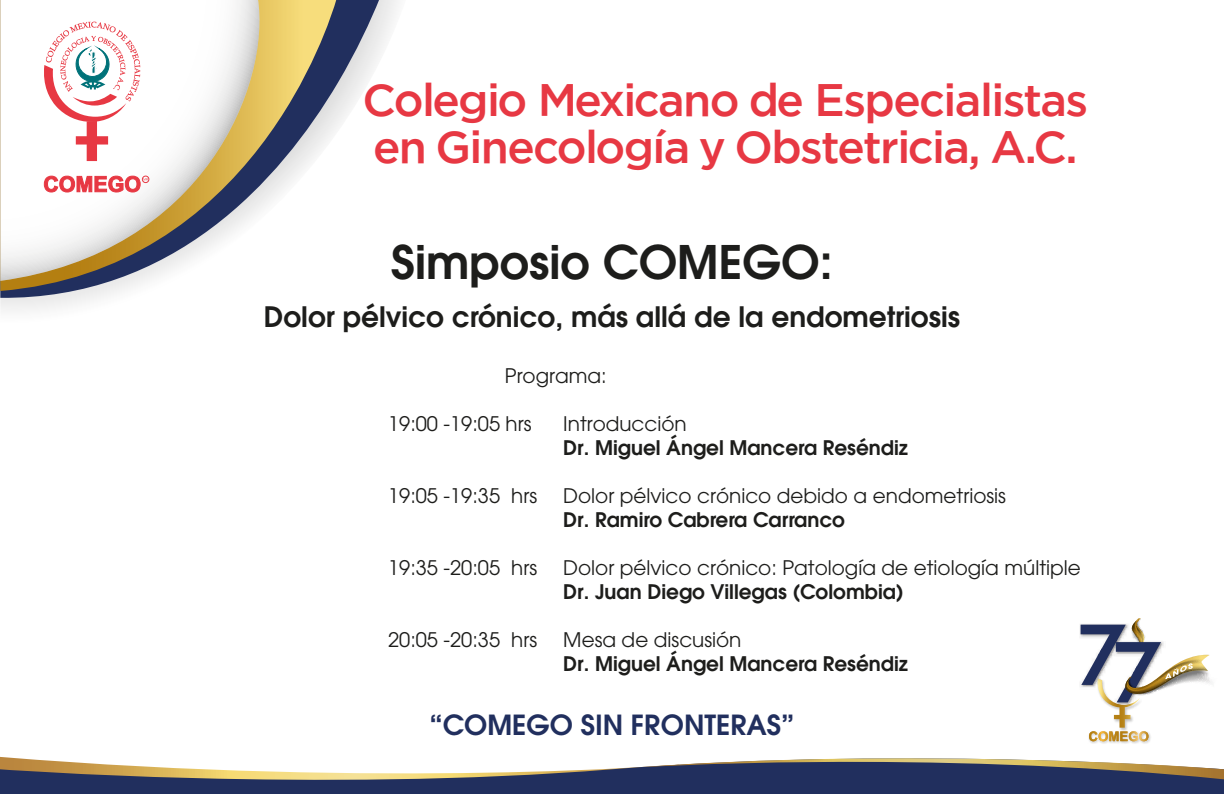
<style>
.page{position:relative;width:1224px;height:794px;background:#fff}
.page>*{position:absolute;margin:0;border:0;box-sizing:border-box;transform-origin:0 0}
.t1{font:600 46px "ITC Avant Garde Pro";color:#1d1d1b}
.t2{font:500 45.4px/46.8px "i Ciel Gotham";letter-spacing:-.035em;color:#e73843}
.t3{font:600 28px "ITC Avant Garde Pro";color:#1d1d1b}
.t4{font:600 27.6px "ITC Avant Garde Pro";color:#212f5e}
.t5{font:20px "ITC Avant Garde Pro";color:#1d1d1b}
.t6{font:600 20px "ITC Avant Garde Pro";color:#1d1d1b}
</style>
<div class="page">
<svg style="left:0;top:757px;width:1224px;height:37px"></svg>
<svg style="left:0;top:0;width:398px;height:311px"></svg>
<svg style="left:0;top:0;width:380px;height:299px"></svg>
<svg style="left:0;top:0;width:336px;height:291px"></svg>
<svg style="left:259px;top:0;width:12px;height:281px;fill:#e8c863"></svg>
<svg style="left:0;top:0;width:259px;height:281px"></svg>
<svg style="left:42px;top:22px;width:98px;height:139px"></svg>
<svg style="left:44px;top:174px;width:104px;height:19px"></svg>
<div style="left:142px;top:176px;width:7px;height:7px;border:1px solid #e73843;border-radius:50%"></div>
<svg style="left:1080px;top:624px;width:1px;height:62px"></svg>
<img style="left:1090px;top:741px;width:60px;height:3px">
<svg style="left:1081px;top:618px;width:130px;height:123px"></svg>
<h2 class="t2" style="left:362px;top:74px;width:727px">Colegio Mexicano de Especialistas en Ginecología y Obstetricia, A.C.</h2>
<h1 class="t1" style="left:391px;top:232px;width:443px">Simposio COMEGO:</h1>
<h3 class="t3" style="left:264px;top:298px;width:698px">Dolor pélvico crónico, más allá de la endometriosis</h3>
<p class="t5" style="left:505px;top:363px;width:103px">Programa:</p>
<p class="t5" style="left:388px;top:411px;width:145px">19:00 -19:05 hrs</p>
<p class="t5" style="left:563px;top:411px;width:125px">Introducción</p>
<p class="t6" style="left:563px;top:435px;width:346px">Dr. Miguel Ángel Mancera Reséndiz</p>
<p class="t5" style="left:388px;top:483px;width:150px">19:05 -19:35 hrs</p>
<p class="t5" style="left:563px;top:483px;width:444px">Dolor pélvico crónico debido a endometriosis</p>
<p class="t6" style="left:563px;top:507px;width:283px">Dr. Ramiro Cabrera Carranco</p>
<p class="t5" style="left:388px;top:555px;width:150px">19:35 -20:05 hrs</p>
<p class="t5" style="left:563px;top:555px;width:519px">Dolor pélvico crónico: Patología de etiología múltiple</p>
<p class="t6" style="left:563px;top:579px;width:342px">Dr. Juan Diego Villegas (Colombia)</p>
<p class="t5" style="left:388px;top:627px;width:150px">20:05 -20:35 hrs</p>
<p class="t5" style="left:563px;top:627px;width:180px">Mesa de discusión</p>
<p class="t6" style="left:563px;top:651px;width:346px">Dr. Miguel Ángel Mancera Reséndiz</p>
<h3 class="t4" style="left:429px;top:707px;width:367px">“COMEGO SIN FRONTERAS”</h3>
</div>
